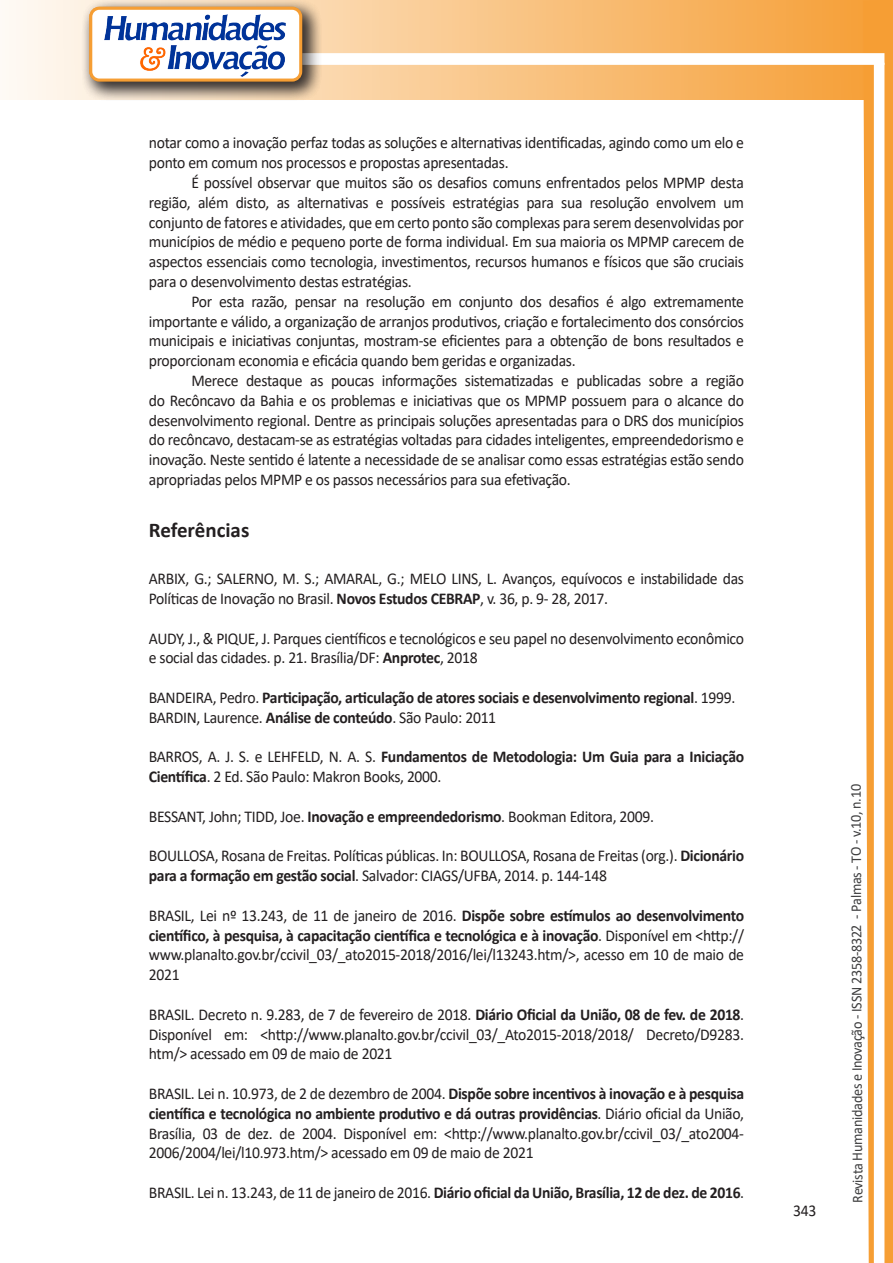
<style>
.page{position:relative;width:893px;height:1263px;background:#fff}
.page>*{position:absolute;margin:0;border:0;box-sizing:border-box;transform-origin:0 0}
.Titulo_2{font:700 21px "Calibri";color:#231f20}
.texto{font:16.5px/19.8px "Calibri";letter-spacing:-.02em;color:#231f20;text-align:justify;scale:.95 1}
.texto-2{font:700 16.5px "Calibri";letter-spacing:-.02em;color:#231f20;scale:.95 1}
.t1{font:15px "Calibri";letter-spacing:-.025em;color:#3e3e3f;scale:.95 1}
.s1{font-weight:700}
.s2{font-weight:400}
</style>
<div class="page">
<svg style="left:5px;top:0;width:858px;height:100px;background:#f9c484"></svg>
<div style="left:302px;top:53px;width:582px;height:12px;background:#fff;border:2px solid #fff"></div>
<svg style="left:863px;top:0;width:30px;height:1263px"></svg>
<div style="left:81px;top:0;width:241px;height:102px;background:#231f20;opacity:.75"></div>
<div style="left:91px;top:8px;width:210px;height:72px;background:#fff;border-radius:9px"></div>
<img style="left:104px;top:14px;width:181px;height:62px">
<div style="left:89px;top:7px;width:213px;height:75px;border:3px solid #f69e34;border-radius:9px"></div>
<p class="texto" style="left:149px;top:133px;width:628px">notar como a inovação perfaz todas as soluções e alternativas identificadas, agindo como um elo e ponto em comum nos processos e propostas apresentadas.</p>
<p class="texto" style="left:149px;top:172px;width:628px;text-indent:43px">É possível observar que muitos são os desafios comuns enfrentados pelos MPMP desta região, além disto, as alternativas e possíveis estratégias para sua resolução envolvem um conjunto de fatores e atividades, que em certo ponto são complexas para serem desenvolvidas por municípios de médio e pequeno porte de forma individual. Em sua maioria os MPMP carecem de aspectos essenciais como tecnologia, investimentos, recursos humanos e físicos que são cruciais para o desenvolvimento destas estratégias.</p>
<p class="texto" style="left:149px;top:291px;width:628px;text-indent:43px">Por esta razão, pensar na resolução em conjunto dos desafios é algo extremamente importante e válido, a organização de arranjos produtivos, criação e fortalecimento dos consórcios municipais e iniciativas conjuntas, mostram-se eficientes para a obtenção de bons resultados e proporcionam economia e eficácia quando bem geridas e organizadas.</p>
<p class="texto" style="left:149px;top:370px;width:628px;text-indent:43px">Merece destaque as poucas informações sistematizadas e publicadas sobre a região do Recôncavo da Bahia e os problemas e iniciativas que os MPMP possuem para o alcance do desenvolvimento regional. Dentre as principais soluções apresentadas para o DRS dos municípios do recôncavo, destacam-se as estratégias voltadas para cidades inteligentes, empreendedorismo e inovação. Neste sentido é latente a necessidade de se analisar como essas estratégias estão sendo apropriadas pelos MPMP e os passos necessários para sua efetivação.</p>
<p class="Titulo_2" style="left:149px;top:515px;width:102px">Referências</p>
<p class="texto" style="left:149px;top:568px;width:628px">ARBIX, G.; SALERNO, M. S.; AMARAL, G.; MELO LINS, L. Avanços, equívocos e instabilidade das<br>Políticas de Inovação no Brasil. <span class="s1">Novos Estudos CEBRAP</span>, v. 36, p. 9- 28, 2017.</p>
<p class="texto" style="left:149px;top:628px;width:628px">AUDY, J., &amp; PIQUE, J. Parques científicos e tecnológicos e seu papel no desenvolvimento econômico e social das cidades. p. 21. Brasília/DF: <span class="s1">Anprotec</span>, 2018</p>
<p class="texto-2" style="left:149px;top:686px;width:619px"><span class="s2">BANDEIRA, Pedro.</span> Participação, articulação de atores sociais e desenvolvimento regional<span class="s2">. 1999.</span></p>
<p class="texto" style="left:149px;top:707px;width:367px">BARDIN, Laurence. <span class="s1">Análise de conteúdo</span>. São Paulo: 2011</p>
<p class="texto" style="left:149px;top:746px;width:628px">BARROS, A. J. S. e LEHFELD, N. A. S. <span class="s1">Fundamentos de Metodologia: Um Guia para a Iniciação<br>Científica</span>. 2 Ed. São Paulo: Makron Books, 2000.</p>
<p class="texto" style="left:149px;top:806px;width:533px">BESSANT, John; TIDD, Joe. <span class="s1">Inovação e empreendedorismo</span>. Bookman Editora, 2009.</p>
<p class="texto" style="left:149px;top:845px;width:628px">BOULLOSA, Rosana de Freitas. Políticas públicas. In: BOULLOSA, Rosana de Freitas (org.). <span class="s1">Dicionário para a formação em gestão social</span>. Salvador: CIAGS/UFBA, 2014. p. 144-148</p>
<p class="texto" style="left:149px;top:905px;width:628px">BRASIL, Lei nº 13.243, de 11 de janeiro de 2016. <span class="s1">Dispõe sobre estímulos ao desenvolvimento científico, à pesquisa, à capacitação científica e tecnológica e à inovação</span>. Disponível em &lt;http:// www.planalto.gov.br/ccivil_03/_ato2015-2018/2016/lei/l13243.htm/&gt;, acesso em 10 de maio de 2021</p>
<p class="texto" style="left:149px;top:1004px;width:628px">BRASIL. Decreto n. 9.283, de 7 de fevereiro de 2018. <span class="s1">Diário Oficial da União, 08 de fev. de 2018</span>.<br>Disponível em: &lt;http://www.planalto.gov.br/ccivil_03/_Ato2015-2018/2018/ Decreto/D9283. htm/&gt; acessado em 09 de maio de 2021</p>
<p class="texto" style="left:149px;top:1083px;width:628px">BRASIL. Lei n. 10.973, de 2 de dezembro de 2004. <span class="s1">Dispõe sobre incentivos à inovação e à pesquisa científica e tecnológica no ambiente produtivo e dá outras providências</span>. Diário oficial da União, Brasília, 03 de dez. de 2004. Disponível em: &lt;http://www.planalto.gov.br/ccivil_03/_ato2004- 2006/2004/lei/l10.973.htm/&gt; acessado em 09 de maio de 2021</p>
<p class="texto-2" style="left:149px;top:1181px;width:628px"><span class="s2">BRASIL. Lei n. 13.243, de 11 de janeiro de 2016.</span> Diário oficial da União, Brasília, 12 de dez. de 2016<span class="s2">.</span></p>
<p class="texto" style="left:793px;top:1200px;width:26px">343</p>
<p class="t1" style="left:846px;top:1203px;width:442px;rotate:-90deg">Revista Humanidades e Inovação - ISSN 2358-8322 - Palmas - TO - v.10, n.10</p>
</div>
